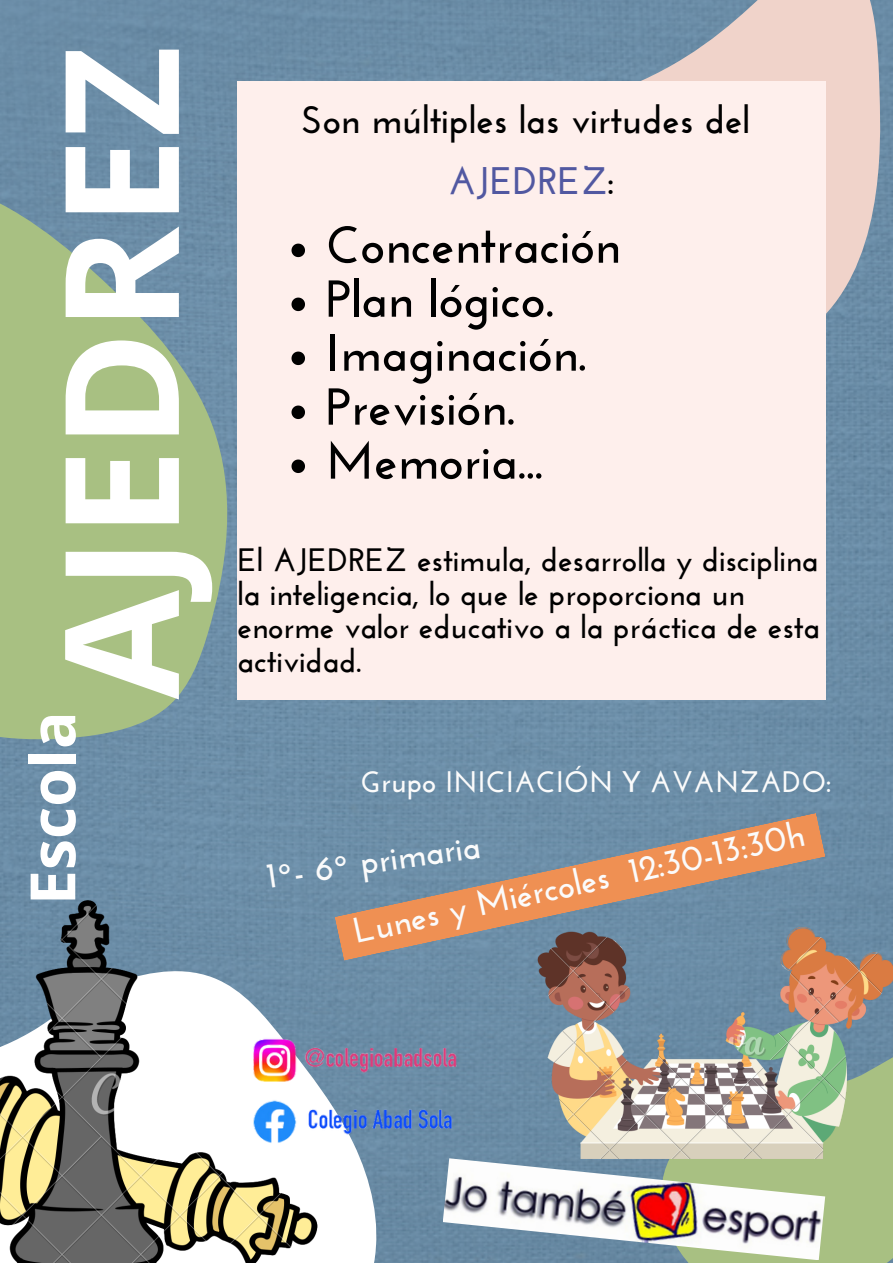
<style>
.page{position:relative;width:893px;height:1264px;background:#fff}
.page>*{position:absolute;margin:0;border:0;box-sizing:border-box;transform-origin:0 0}
.t1{font:700 158.55px "Open Sans";color:#fff}
.t2{font:700 62.55px "Open Sans";color:#fff}
.t3{font:700 51.75px "Josefin Sans";color:#000}
.t4{font:700 38.4px "Josefin Sans";color:#000}
.t5{font:700 38.4px "Josefin Sans";color:#5158a1}
.t6{font:700 35.7px "Josefin Sans";color:#fbfbfb}
.t7{font:700 32.4px/33.8px "Josefin Sans";color:#000}
.t8{font:700 29.7px "Josefin Sans";color:#fbfbfb}
.s1{color:#000}
</style>
<div class="page">
<div style="left:0;top:0;width:892px;height:1262px;background:#6b8da7"></div>
<svg style="left:283px;top:0;width:601px;height:503px;background:#95a3b2"></svg>
<div style="left:620px;top:1158px;width:272px;height:104px;background:#a8c082"></div>
<svg style="left:334px;top:813px;width:491px;height:147px;background:#998e89"></svg>
<svg style="left:319px;top:963px;width:62px;height:299px"></svg>
<img style="left:443px;top:1158px;width:382px;height:101px">
<svg style="left:0;top:113px;width:237px;height:626px;background:#91ac8f"></svg>
<img style="left:0;top:900px;width:319px;height:362px">
<img style="left:538px;top:926px;width:354px;height:232px">
<img style="left:214px;top:1023px;width:270px;height:135px">
<div style="left:237px;top:81px;width:588px;height:618px;background:#feefec"></div>
<svg style="left:291px;top:243px;width:14px;height:14px"></svg>
<svg style="left:291px;top:297px;width:14px;height:14px"></svg>
<svg style="left:291px;top:351px;width:14px;height:14px"></svg>
<svg style="left:291px;top:405px;width:14px;height:14px"></svg>
<svg style="left:291px;top:459px;width:14px;height:14px"></svg>
<p class="t1" style="left:9px;top:699px;width:655px;rotate:-90deg">AJEDREZ</p>
<p class="t2" style="left:8px;top:905px;width:195px;rotate:-90deg">Escola</p>
<p class="t4" style="left:301px;top:105px;width:450px">Son múltiples las virtudes del</p>
<p class="t5" style="left:448px;top:165px;width:167px">AJEDREZ<span class="s1">:</span></p>
<p class="t3" style="left:325px;top:224px;width:296px">Concentración</p>
<p class="t3" style="left:325px;top:278px;width:230px">Plan lógico.</p>
<p class="t3" style="left:325px;top:332px;width:262px">Imaginación.</p>
<p class="t3" style="left:325px;top:386px;width:191px">Previsión.</p>
<p class="t3" style="left:325px;top:440px;width:219px">Memoria...</p>
<p class="t7" style="left:237px;top:546px;width:584px">El AJEDREZ estimula, desarrolla y disciplina la inteligencia, lo que le proporciona un enorme valor educativo a la práctica de esta actividad.</p>
<p class="t8" style="left:360px;top:769px;width:472px">Grupo INICIACIÓN Y AVANZADO:</p>
<p class="t6" style="left:350px;top:915px;width:462px;rotate:-12deg">Lunes y Miércoles 12:30-13:30h</p>
<p class="t6" style="left:265px;top:860px;width:217px;rotate:-8deg">1º- 6º primaria</p>
</div>
